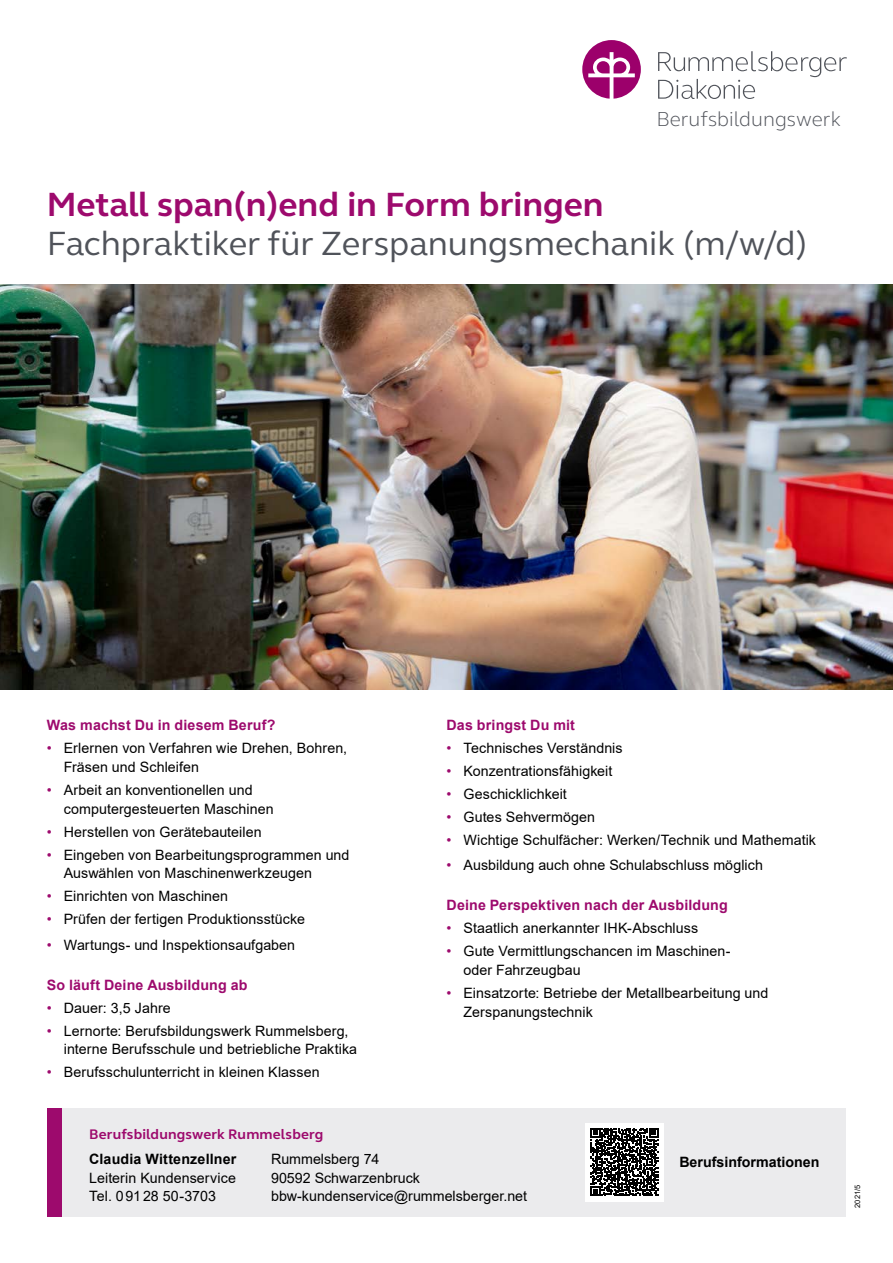
<style>
.page{position:relative;width:893px;height:1263px;background:#fff}
.page>*{position:absolute;margin:0;border:0;box-sizing:border-box;transform-origin:0 0}
.t1{font:34.5px "FS Elliot";color:#50535a}
.t2{font:700 34.5px "FS Elliot";color:#9d0a6d}
.t3{font:300 20.85px "FS Elliot";color:#50535a}
.t4{font:14.25px/18.8px "Arial";letter-spacing:.005em;color:#000}
.t5{font:700 14.25px "Arial";letter-spacing:.01em;color:#9d0a6d}
.t6{font:700 14.25px "Arial";color:#000}
.t7{font:700 14.25px "FS Elliot";letter-spacing:.01em;color:#9d0a6d}
.t8{font:7.5px "Arial";color:#000}
.s1{color:#9d0a6d}
</style>
<div class="page">
<svg style="left:658px;top:51px;width:189px;height:48px"></svg>
<svg style="left:582px;top:40px;width:59px;height:59px"></svg>
<img style="left:0;top:285px;width:893px;height:405px">
<div style="left:62px;top:1108px;width:784px;height:108px;background:#ebebed"></div>
<div style="left:47px;top:1108px;width:15px;height:108px;background:#9d0a6d"></div>
<div style="left:585px;top:1122px;width:79px;height:79px;background:#fff"></div>
<svg style="left:591px;top:1128px;width:67px;height:68px"></svg>
<h2 class="t3" style="left:656px;top:105px;width:186px">Berufsbildungswerk</h2>
<h1 class="t2" style="left:47px;top:181px;width:558px">Metall span(n)end in Form bringen</h1>
<h1 class="t1" style="left:47px;top:220px;width:762px">Fachpraktiker für Zerspanungsmechanik (m/w/d)</h1>
<p class="t5" style="left:47px;top:715px;width:230px">Was machst Du in diesem Beruf?</p>
<p class="t4" style="left:64px;top:739px;width:285px;text-indent:-17px"><span class="s1">•</span> Erlernen von Verfahren wie Drehen, Bohren,<br>Fräsen und Schleifen</p>
<p class="t4" style="left:64px;top:780px;width:211px;text-indent:-17px"><span class="s1">•</span> Arbeit an konventionellen und computergesteuerten Maschinen</p>
<p class="t4" style="left:47px;top:822px;width:216px"><span class="s1">•</span> Herstellen von Gerätebauteilen</p>
<p class="t4" style="left:64px;top:845px;width:287px;text-indent:-17px"><span class="s1">•</span> Eingeben von Bearbeitungsprogrammen und<br>Auswählen von Maschinenwerkzeugen</p>
<p class="t4" style="left:47px;top:887px;width:183px"><span class="s1">•</span> Einrichten von Maschinen</p>
<p class="t4" style="left:47px;top:910px;width:260px"><span class="s1">•</span> Prüfen der fertigen Produktionsstücke</p>
<p class="t4" style="left:47px;top:935px;width:250px"><span class="s1">•</span> Wartungs- und Inspektionsaufgaben</p>
<p class="t5" style="left:47px;top:974px;width:202px">So läuft Deine Ausbildung ab</p>
<p class="t4" style="left:47px;top:998px;width:125px"><span class="s1">•</span> Dauer: 3,5 Jahre</p>
<p class="t4" style="left:64px;top:1021px;width:295px;text-indent:-17px"><span class="s1">•</span> Lernorte: Berufsbildungswerk Rummelsberg, interne Berufsschule und betriebliche Praktika</p>
<p class="t4" style="left:47px;top:1063px;width:274px"><span class="s1">•</span> Berufsschulunterricht in kleinen Klassen</p>
<p class="t5" style="left:446px;top:715px;width:130px">Das bringst Du mit</p>
<p class="t4" style="left:446px;top:739px;width:178px"><span class="s1">•</span> Technisches Verständnis</p>
<p class="t4" style="left:446px;top:762px;width:167px"><span class="s1">•</span> Konzentrationsfähigkeit</p>
<p class="t4" style="left:446px;top:785px;width:122px"><span class="s1">•</span> Geschicklichkeit</p>
<p class="t4" style="left:446px;top:808px;width:150px"><span class="s1">•</span> Gutes Sehvermögen</p>
<p class="t4" style="left:446px;top:831px;width:371px"><span class="s1">•</span> Wichtige Schulfächer: Werken/Technik und Mathematik</p>
<p class="t4" style="left:446px;top:856px;width:318px"><span class="s1">•</span> Ausbildung auch ohne Schulabschluss möglich</p>
<p class="t5" style="left:446px;top:895px;width:283px">Deine Perspektiven nach der Ausbildung</p>
<p class="t4" style="left:446px;top:919px;width:253px"><span class="s1">•</span> Staatlich anerkannter IHK-Abschluss</p>
<p class="t4" style="left:463px;top:942px;width:269px;text-indent:-17px"><span class="s1">•</span> Gute Vermittlungschancen im Maschinen&shy;oder Fahrzeugbau</p>
<p class="t4" style="left:463px;top:984px;width:306px;text-indent:-17px"><span class="s1">•</span> Einsatzorte: Betriebe der Metallbearbeitung und<br>Zerspanungstechnik</p>
<p class="t7" style="left:89px;top:1124px;width:236px">Berufsbildungswerk Rummelsberg</p>
<p class="t6" style="left:89px;top:1149px;width:149px">Claudia Wittenzellner</p>
<p class="t4" style="left:89px;top:1168px;width:148px">Leiterin Kundenservice<br>Tel. 09128 50-3703</p>
<p class="t4" style="left:271px;top:1149px;width:258px">Rummelsberg 74<br>90592 Schwarzenbruck bbw-kundenservice@rummelsberger.net</p>
<p class="t6" style="left:679px;top:1152px;width:142px">Berufsinformationen</p>
<p class="t8" style="left:852px;top:1208px;width:24px;rotate:-90deg">2021/5</p>
</div>
